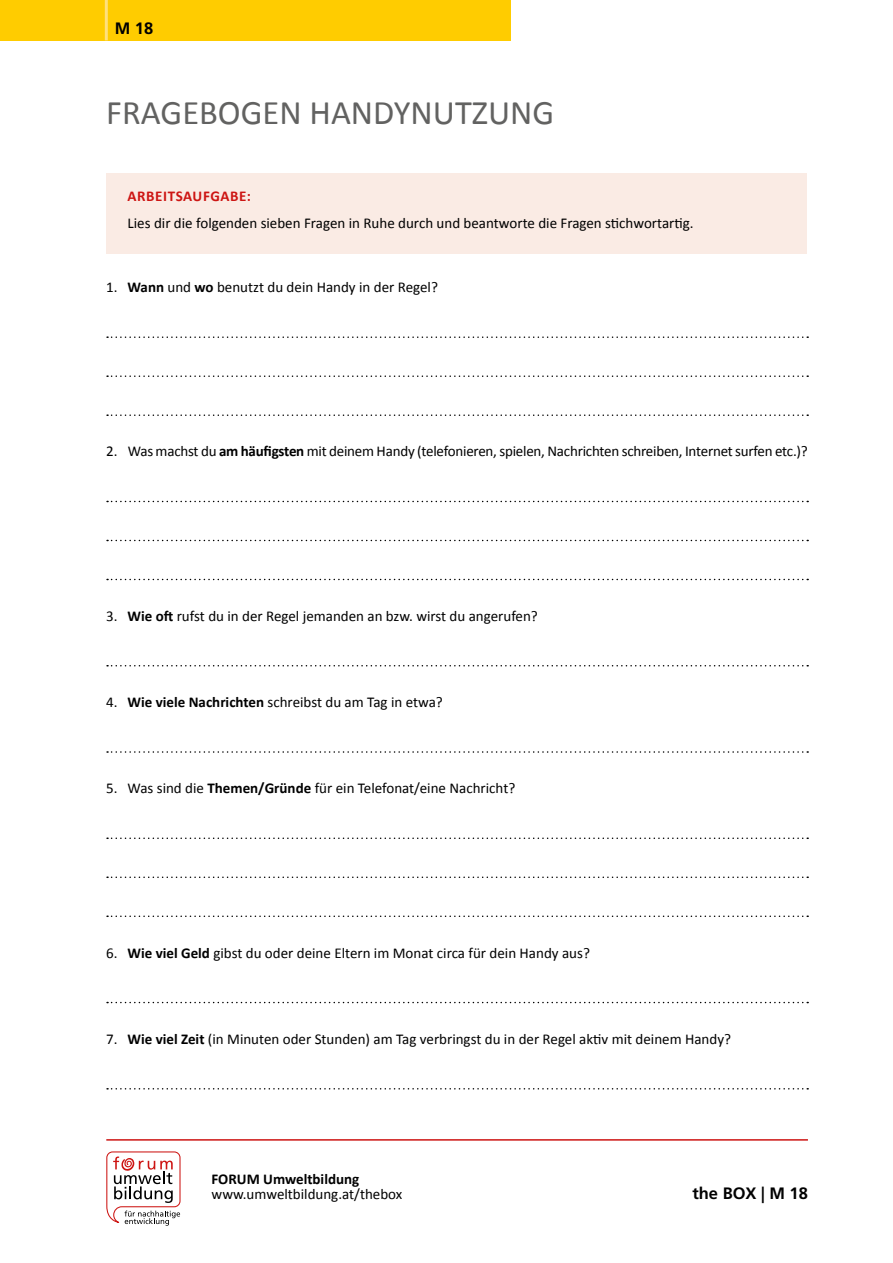
<style>
.page{position:relative;width:893px;height:1263px;background:#fff}
.page>*{position:absolute;margin:0;border:0;box-sizing:border-box;transform-origin:0 0}
.t1{font:34.5px "Calibri";color:#626261}
.t2{font:700 16.5px "Frutiger LT Pro";color:#000}
.t3{font:15px "Calibri";color:#000}
.t4{font:700 15px "Calibri";color:#000}
.t5{font:700 15px "Calibri";letter-spacing:.04em;color:#cd1513}
.s1{font-weight:700}
</style>
<div class="page">
<svg style="left:106px;top:1151px;width:75px;height:75px"></svg>
<hr style="left:106px;top:1139px;width:702px;height:2px;background:#cd1513">
<div style="left:0;top:0;width:510px;height:40px;background:#fc0"></div>
<hr style="left:105px;top:0;width:3px;height:40px;background:#ffe07c">
<svg style="left:107px;top:336px;width:701px;height:2px"></svg>
<svg style="left:107px;top:375px;width:701px;height:2px"></svg>
<svg style="left:107px;top:414px;width:701px;height:2px"></svg>
<svg style="left:107px;top:501px;width:701px;height:1px"></svg>
<svg style="left:107px;top:540px;width:701px;height:1px"></svg>
<svg style="left:107px;top:579px;width:701px;height:1px"></svg>
<svg style="left:107px;top:665px;width:701px;height:1px"></svg>
<svg style="left:107px;top:751px;width:701px;height:2px"></svg>
<svg style="left:107px;top:837px;width:701px;height:2px"></svg>
<svg style="left:107px;top:876px;width:701px;height:2px"></svg>
<svg style="left:107px;top:915px;width:701px;height:2px"></svg>
<svg style="left:107px;top:1002px;width:701px;height:1px"></svg>
<svg style="left:107px;top:1088px;width:701px;height:1px"></svg>
<div style="left:106px;top:173px;width:700px;height:80px;background:#faebe4"></div>
<p class="t2" style="left:115px;top:19px;width:40px">M 18</p>
<h1 class="t1" style="left:106px;top:91px;width:449px">FRAGEBOGEN HANDYNUTZUNG</h1>
<p class="t5" style="left:128px;top:187px;width:125px">ARBEITSAUFGABE:</p>
<p class="t3" style="left:128px;top:213px;width:568px">Lies dir die folgenden sieben Fragen in Ruhe durch und beantworte die Fragen stichwortartig.</p>
<p class="t3" style="left:106px;top:278px;width:333px">1. <span class="s1">Wann</span> und <span class="s1">wo</span> benutzt du dein Handy in der Regel?</p>
<p class="t3" style="left:106px;top:442px;width:703px">2. Was machst du <span class="s1">am häufigsten</span> mit deinem Handy (telefonieren, spielen, Nachrichten schreiben, Internet surfen etc.)?</p>
<p class="t3" style="left:106px;top:606px;width:433px">3. <span class="s1">Wie oft</span> rufst du in der Regel jemanden an bzw. wirst du angerufen?</p>
<p class="t3" style="left:106px;top:693px;width:338px">4. <span class="s1">Wie viele Nachrichten</span> schreibst du am Tag in etwa?</p>
<p class="t3" style="left:106px;top:779px;width:410px">5. Was sind die <span class="s1">Themen/Gründe</span> für ein Telefonat/eine Nachricht?</p>
<p class="t3" style="left:106px;top:943px;width:485px">6. <span class="s1">Wie viel Geld</span> gibst du oder deine Eltern im Monat circa für dein Handy aus?</p>
<p class="t3" style="left:106px;top:1029px;width:626px">7. <span class="s1">Wie viel Zeit</span> (in Minuten oder Stunden) am Tag verbringst du in der Regel aktiv mit deinem Handy?</p>
<p class="t4" style="left:212px;top:1170px;width:149px">FORUM Umweltbildung</p>
<p class="t3" style="left:212px;top:1185px;width:192px">www.umweltbildung.at/thebox</p>
<p class="t2" style="left:692px;top:1184px;width:117px">the BOX | M 18</p>
</div>
